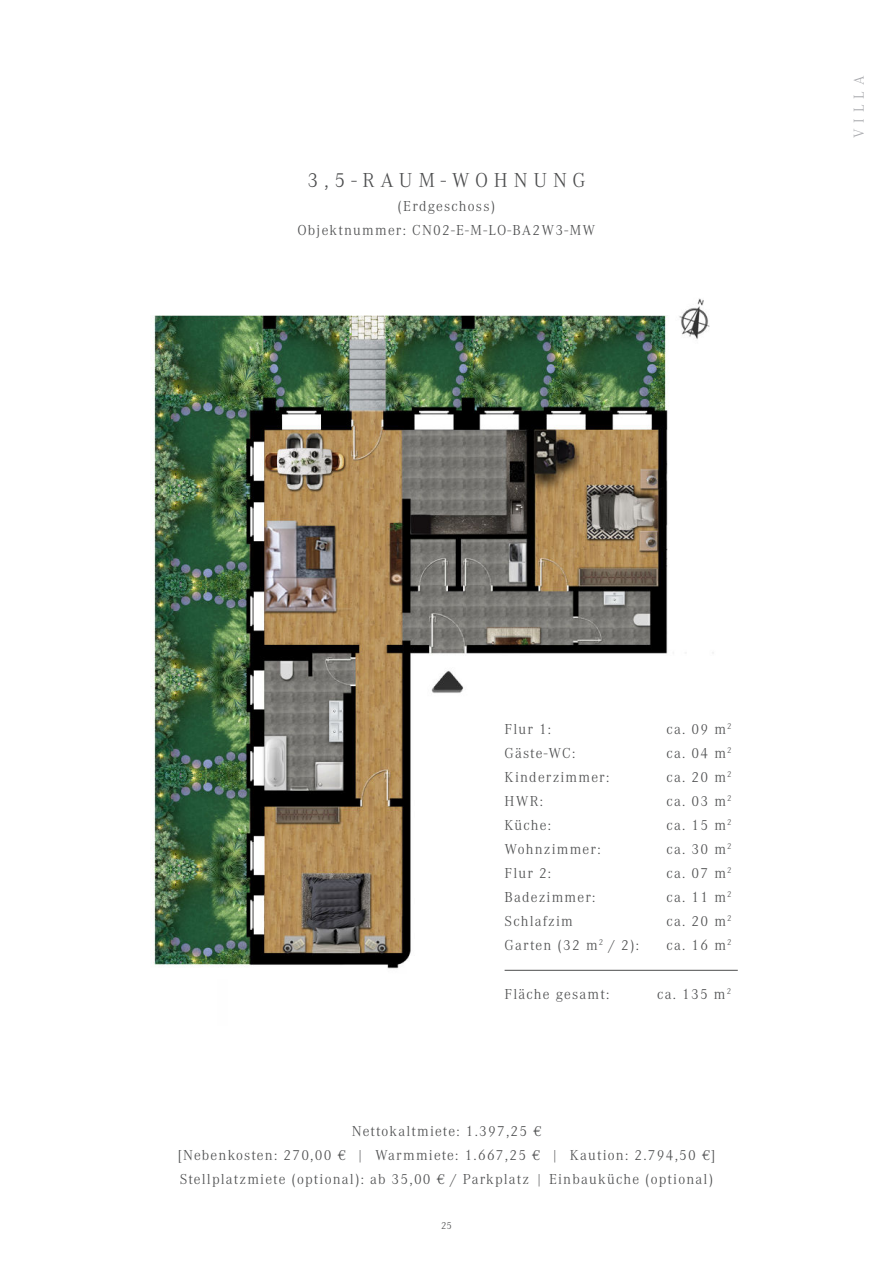
<style>
.page{position:relative;width:893px;height:1263px;background:#fff}
.page>*{position:absolute;margin:0;border:0;box-sizing:border-box;transform-origin:0 0}
.t1{font:300 21px "Corporate A";letter-spacing:.28em;color:#4b4c4d}
.t2{font:300 15px/24px "Corporate A";letter-spacing:.08em;color:#4b4c4d;text-align:center}
.t3{font:300 15px "Corporate A";letter-spacing:.4em;color:#a8a9ad}
.t4{font:300 10.5px "Corporate A";color:#4b4c4d}
.s1{color:#fff}
</style>
<div class="page">
<img style="left:151px;top:298px;width:571px;height:673px">
<hr style="left:505px;top:970px;width:233px;height:1px;background:#4b4c4d">
<h1 class="t1" style="left:307px;top:173px;width:280px">3,5-RAUM-WOHNUNG</h1>
<p class="t2" style="left:297px;top:196px;width:299px">(Erdgeschoss)<br>Objektnummer: CN02-E-M-LO-BA2W3-MW</p>
<p class="t3" style="left:853px;top:138px;width:64px;rotate:-90deg">VILLA</p>
<p class="t2" style="left:505px;top:718px;width:48px">Flur 1:</p>
<p class="t2" style="left:667px;top:718px;width:67px">ca. 09 m<sup>2</sup></p>
<p class="t2" style="left:505px;top:742px;width:72px">Gäste-WC:</p>
<p class="t2" style="left:667px;top:742px;width:67px">ca. 04 m<sup>2</sup></p>
<p class="t2" style="left:505px;top:766px;width:106px">Kinderzimmer:</p>
<p class="t2" style="left:667px;top:766px;width:67px">ca. 20 m<sup>2</sup></p>
<p class="t2" style="left:505px;top:790px;width:40px">HWR:</p>
<p class="t2" style="left:667px;top:790px;width:67px">ca. 03 m<sup>2</sup></p>
<p class="t2" style="left:505px;top:814px;width:48px">Küche:</p>
<p class="t2" style="left:667px;top:814px;width:67px">ca. 15 m<sup>2</sup></p>
<p class="t2" style="left:505px;top:838px;width:98px">Wohnzimmer:</p>
<p class="t2" style="left:667px;top:838px;width:67px">ca. 30 m<sup>2</sup></p>
<p class="t2" style="left:505px;top:862px;width:48px">Flur 2:</p>
<p class="t2" style="left:667px;top:862px;width:67px">ca. 07 m<sup>2</sup></p>
<p class="t2" style="left:505px;top:886px;width:92px">Badezimmer:</p>
<p class="t2" style="left:667px;top:886px;width:67px">ca. 11 m<sup>2</sup></p>
<p class="t2" style="left:505px;top:910px;width:102px">Schlafzim<span class="s1">mer:</span></p>
<p class="t2" style="left:667px;top:910px;width:67px">ca. 20 m<sup>2</sup></p>
<p class="t2" style="left:505px;top:934px;width:136px">Garten (32 m<sup>2</sup> / 2):</p>
<p class="t2" style="left:667px;top:934px;width:67px">ca. 16 m<sup>2</sup></p>
<p class="t2" style="left:505px;top:983px;width:106px">Fläche gesamt:</p>
<p class="t2" style="left:657px;top:983px;width:76px">ca. 135 m<sup>2</sup></p>
<p class="t2" style="left:177px;top:1120px;width:540px">Nettokaltmiete: 1.397,25 €<br>[Nebenkosten: 270,00 € | Warmmiete: 1.667,25 € | Kaution: 2.794,50 €]<br>Stellplatzmiete (optional): ab 35,00 € / Parkplatz | Einbauküche (optional)</p>
<p class="t4" style="left:441px;top:1221px;width:12px">25</p>
</div>
